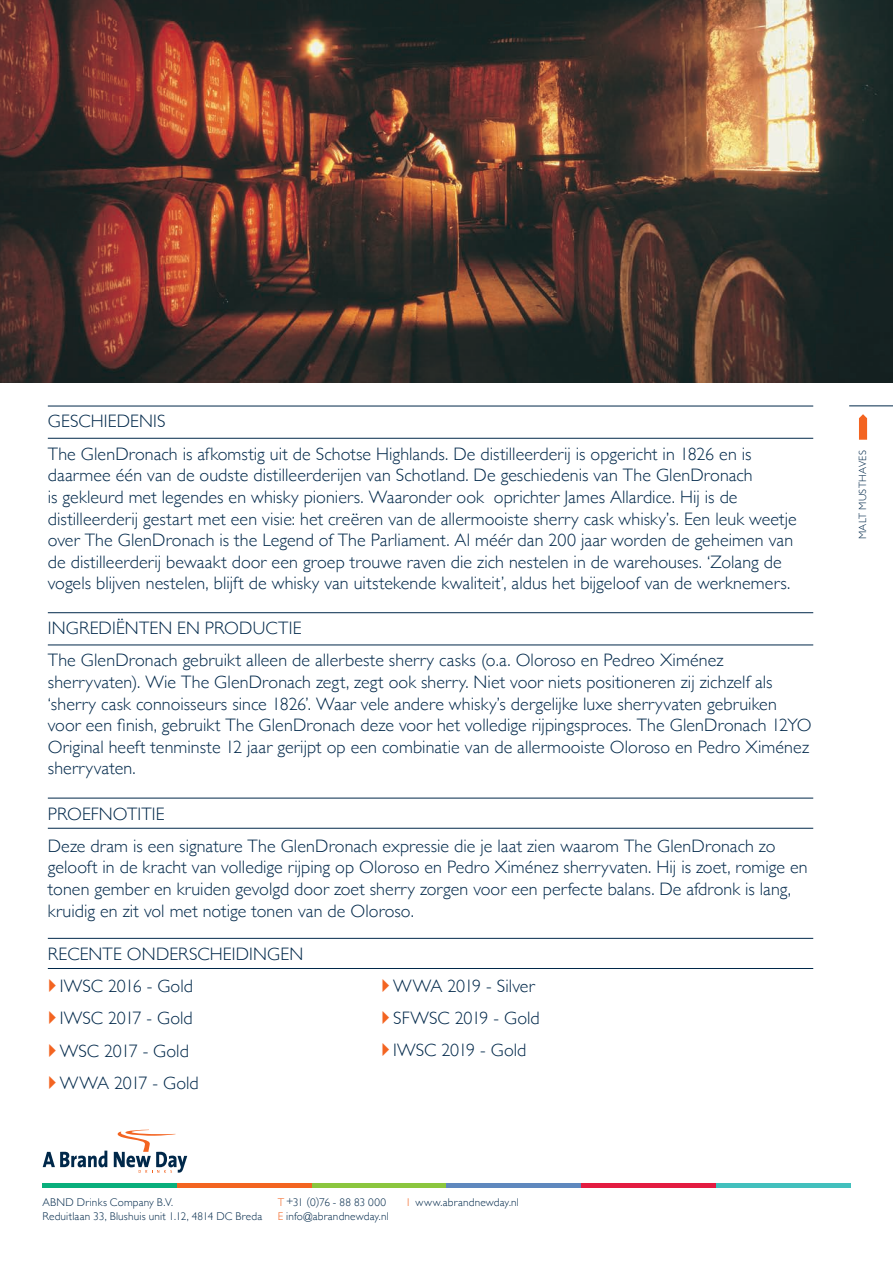
<style>
.page{position:relative;width:893px;height:1263px;background:#fff}
.page>*{position:absolute;margin:0;border:0;box-sizing:border-box;transform-origin:0 0}
.Catagorie_bodytekst{font:300 18px/21.6px "Gill Sans";letter-spacing:.005em;color:#00284a}
.Titel_lijn-boven_ond{font:300 18px "Gill Sans";letter-spacing:.005em;color:#00284a}
.Titel_lijn-onder{font:300 18px "Gill Sans";letter-spacing:.01em;color:#00284a}
.t1{font:300 11.25px "Gill Sans";letter-spacing:.015em;color:#00284a}
.t2{font:300 10.5px "Gill Sans";letter-spacing:.03em;color:#00284a}
.s1{color:#f36421}
</style>
<div class="page">
<div style="left:43px;top:1183px;width:134px;height:5px;background:#09af7c"></div>
<div style="left:177px;top:1183px;width:135px;height:5px;background:#f36421"></div>
<div style="left:312px;top:1183px;width:134px;height:5px;background:#8bc63e"></div>
<div style="left:446px;top:1183px;width:135px;height:5px;background:#5f88be"></div>
<div style="left:581px;top:1183px;width:135px;height:5px;background:#e31c41"></div>
<div style="left:716px;top:1183px;width:134px;height:5px;background:#42c0bd"></div>
<svg style="left:43px;top:1150px;width:64px;height:17px"></svg>
<svg style="left:114px;top:1130px;width:73px;height:43px"></svg>
<img style="left:0;top:0;width:893px;height:383px">
<hr style="left:48px;top:406px;width:765px;height:1px;background:#00284a">
<hr style="left:48px;top:438px;width:765px;height:1px;background:#00284a">
<hr style="left:48px;top:612px;width:765px;height:1px;background:#00284a">
<hr style="left:48px;top:645px;width:765px;height:1px;background:#00284a">
<hr style="left:48px;top:798px;width:765px;height:1px;background:#00284a">
<hr style="left:48px;top:828px;width:765px;height:1px;background:#00284a">
<hr style="left:48px;top:938px;width:765px;height:1px;background:#00284a">
<hr style="left:48px;top:968px;width:765px;height:1px;background:#00284a">
<hr style="left:849px;top:406px;width:44px;height:1px;background:#00284a">
<svg style="left:859px;top:414px;width:8px;height:26px"></svg>
<p class="Titel_lijn-onder" style="left:48px;top:407px;width:119px">GESCHIEDENIS</p>
<p class="Catagorie_bodytekst" style="left:48px;top:442px;width:750px">The GlenDronach is afkomstig uit de Schotse Highlands. De distilleerderij is opgericht in 1826 en is daarmee één van de oudste distilleerderijen van Schotland. De geschiedenis van The GlenDronach<br>is gekleurd met legendes en whisky pioniers. Waaronder ook oprichter James Allardice. Hij is de distilleerderij gestart met een visie: het creëren van de allermooiste sherry cask whisky’s. Een leuk weetje over The GlenDronach is the Legend of The Parliament. Al méér dan 200 jaar worden de geheimen van de distilleerderij bewaakt door een groep trouwe raven die zich nestelen in de warehouses. ‘Zolang de vogels blijven nestelen, blijft de whisky van uitstekende kwaliteit’, aldus het bijgeloof van de werknemers.</p>
<p class="Catagorie_bodytekst" style="left:48px;top:617px;width:255px">INGREDIËNTEN EN PRODUCTIE</p>
<p class="Catagorie_bodytekst" style="left:48px;top:649px;width:765px">The GlenDronach gebruikt alleen de allerbeste sherry casks (o.a. Oloroso en Pedreo Ximénez sherryvaten). Wie The GlenDronach zegt, zegt ook sherry. Niet voor niets positioneren zij zichzelf als ‘sherry cask connoisseurs since 1826’. Waar vele andere whisky’s dergelijke luxe sherryvaten gebruiken voor een finish, gebruikt The GlenDronach deze voor het volledige rijpingsproces. The GlenDronach 12YO Original heeft tenminste 12 jaar gerijpt op een combinatie van de allermooiste Oloroso en Pedro Ximénez sherryvaten.</p>
<p class="Titel_lijn-boven_ond" style="left:48px;top:799px;width:118px">PROEFNOTITIE</p>
<p class="Catagorie_bodytekst" style="left:48px;top:834px;width:761px">Deze dram is een signature The GlenDronach expressie die je laat zien waarom The GlenDronach zo gelooft in de kracht van volledige rijping op Oloroso en Pedro Ximénez sherryvaten. Hij is zoet, romige en tonen gember en kruiden gevolgd door zoet sherry zorgen voor een perfecte balans. De afdronk is lang, kruidig en zit vol met notige tonen van de Oloroso.</p>
<p class="Titel_lijn-boven_ond" style="left:48px;top:940px;width:257px">RECENTE ONDERSCHEIDINGEN</p>
<p class="Catagorie_bodytekst" style="left:60px;top:974px;width:135px">IWSC 2016 - Gold</p>
<p class="Catagorie_bodytekst" style="left:60px;top:1007px;width:134px">IWSC 2017 - Gold</p>
<p class="Catagorie_bodytekst" style="left:60px;top:1039px;width:131px">WSC 2017 - Gold</p>
<p class="Catagorie_bodytekst" style="left:60px;top:1071px;width:140px">WWA 2017 - Gold</p>
<p class="Catagorie_bodytekst" style="left:393px;top:974px;width:143px">WWA 2019 - Silver</p>
<p class="Catagorie_bodytekst" style="left:393px;top:1007px;width:148px">SFWSC 2019 - Gold</p>
<p class="Catagorie_bodytekst" style="left:393px;top:1039px;width:135px">IWSC 2019 - Gold</p>
<p class="t1" style="left:278px;top:1193px;width:110px"><span class="s1">T</span> +31 (0)76 - 88 83 000</p>
<p class="t1" style="left:278px;top:1207px;width:113px"><span class="s1">E</span> info@abrandnewday.nl</p>
<p class="t1" style="left:43px;top:1193px;width:132px">ABND Drinks Company B.V.</p>
<p class="t1" style="left:407px;top:1193px;width:114px"><span class="s1">I</span> www.abrandnewday.nl</p>
<p class="t1" style="left:43px;top:1207px;width:221px">Reduitlaan 33, Blushuis unit 1.12, 4814 DC Breda</p>
<p class="t2" style="left:854px;top:539px;width:90px;rotate:-90deg">MALT MUSTHAVES</p>
</div>
